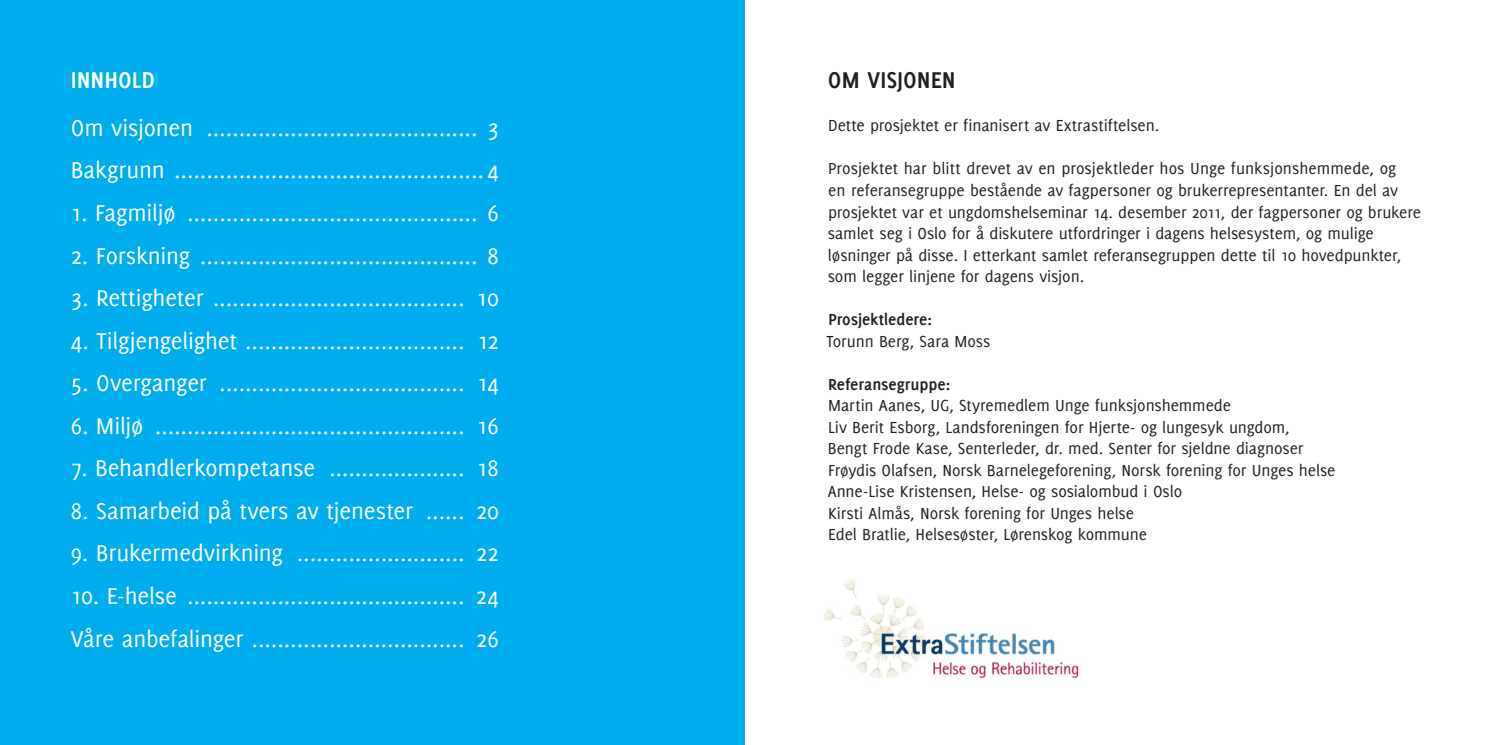
<style>
.page{position:relative;width:1489px;height:745px;background:#fff}
.page>*{position:absolute;margin:0;border:0;box-sizing:border-box;transform-origin:0 0}
.t1{font:25px "Delicious";letter-spacing:-.01em;color:#fff}
.t2{font:700 25px "Delicious";letter-spacing:-.005em;color:#231f20}
.t3{font:700 25px "Delicious";color:#fff}
.t4{font:17.5px/21.5px "Delicious";letter-spacing:-.005em;color:#231f20}
.t5{font:700 17.5px "Delicious";letter-spacing:-.005em;color:#231f20}
</style>
<div class="page">
<div style="left:0;top:0;width:744px;height:744px;background:#00aeef"></div>
<img style="left:824px;top:580px;width:255px;height:99px">
<p class="t3" style="left:71px;top:66px;width:86px">INNHOLD</p>
<p class="t1" style="left:71px;top:113px;width:429px">Om visjonen .......................................... 3</p>
<p class="t1" style="left:71px;top:156px;width:429px">Bakgrunn ................................................ 4</p>
<p class="t1" style="left:71px;top:198px;width:429px">1. Fagmiljø ............................................. 6</p>
<p class="t1" style="left:71px;top:241px;width:429px">2. Forskning ........................................... 8</p>
<p class="t1" style="left:71px;top:283px;width:429px">3. Rettigheter ....................................... 10</p>
<p class="t1" style="left:71px;top:326px;width:429px">4. Tilgjengelighet .................................. 12</p>
<p class="t1" style="left:71px;top:368px;width:429px">5. Overganger ...................................... 14</p>
<p class="t1" style="left:71px;top:411px;width:429px">6. Miljø ................................................ 16</p>
<p class="t1" style="left:71px;top:453px;width:429px">7. Behandlerkompetanse ..................... 18</p>
<p class="t1" style="left:71px;top:496px;width:429px">8. Samarbeid på tvers av tjenester ...... 20</p>
<p class="t1" style="left:71px;top:538px;width:429px">9. Brukermedvirkning .......................... 22</p>
<p class="t1" style="left:71px;top:581px;width:429px">10. E-helse ........................................... 24</p>
<p class="t1" style="left:71px;top:623px;width:429px">Våre anbefalinger ................................. 26</p>
<p class="t2" style="left:827px;top:66px;width:129px">OM VISJONEN</p>
<p class="t4" style="left:828px;top:115px;width:332px">Dette prosjektet er finanisert av Extrastiftelsen.</p>
<p class="t4" style="left:827px;top:158px;width:594px">Prosjektet har blitt drevet av en prosjektleder hos Unge funksjonshemmede, og<br>en referansegruppe bestående av fagpersoner og brukerrepresentanter. En del av prosjektet var et ungdomshelseminar 14. desember 2011, der fagpersoner og brukere samlet seg i Oslo for å diskutere utfordringer i dagens helsesystem, og mulige løsninger på disse. I etterkant samlet referansegruppen dette til 10 hovedpunkter, som legger linjene for dagens visjon.</p>
<p class="t5" style="left:828px;top:309px;width:105px">Prosjektledere:</p>
<p class="t4" style="left:826px;top:330px;width:165px">Torunn Berg, Sara Moss</p>
<p class="t5" style="left:828px;top:374px;width:123px">Referansegruppe:</p>
<p class="t4" style="left:828px;top:394px;width:404px">Martin Aanes, UG, Styremedlem Unge funksjonshemmede</p>
<p class="t4" style="left:828px;top:416px;width:463px">Liv Berit Esborg, Landsforeningen for Hjerte- og lungesyk ungdom,</p>
<p class="t4" style="left:827px;top:437px;width:477px">Bengt Frode Kase, Senterleder, dr. med. Senter for sjeldne diagnoser</p>
<p class="t4" style="left:828px;top:459px;width:509px">Frøydis Olafsen, Norsk Barnelegeforening, Norsk forening for Unges helse</p>
<p class="t4" style="left:827px;top:480px;width:356px">Anne-Lise Kristensen, Helse- og sosialombud i Oslo</p>
<p class="t4" style="left:828px;top:502px;width:307px">Kirsti Almås, Norsk forening for Unges helse</p>
<p class="t4" style="left:828px;top:523px;width:320px">Edel Bratlie, Helsesøster, Lørenskog kommune</p>
</div>
